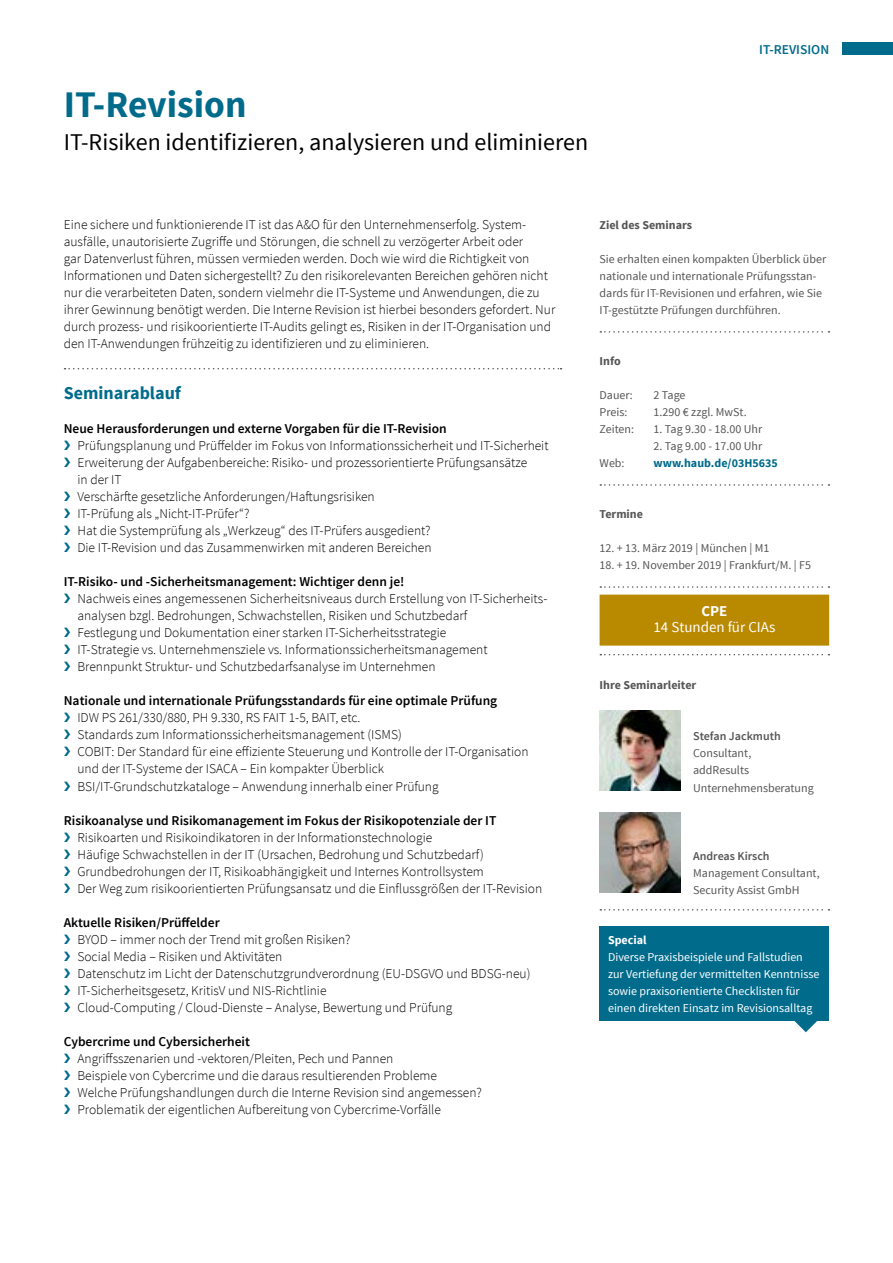
<style>
.page{position:relative;width:893px;height:1263px;background:#fff}
.page>*{position:absolute;margin:0;border:0;box-sizing:border-box;transform-origin:0 0}
.t1{font:700 37.5px "Source Sans Pro";color:#006b8b}
.t2{font:24px "Source Sans Pro";color:#000}
.t3{font:700 18px "Source Sans Pro";color:#006b8b}
.t4{font:15px "Source Sans Pro";color:#fff}
.t5{font:700 15px "Source Sans Pro";color:#fff}
.t6{font:300 13.5px/17px "Source Sans Pro";color:#000}
.t7{font:600 13.5px "Source Sans Pro";color:#000}
.t8{font:600 13.5px "Source Sans Pro";color:#006b8b}
.t9{font:12px/17px "Source Sans Pro";color:#565655}
.t10{font:12px/17px "Source Sans Pro";color:#fff}
.t11{font:700 12px "Source Sans Pro";color:#565655}
.t12{font:600 12px "Source Sans Pro";color:#565655}
.t13{font:700 12px "Source Sans Pro";color:#006b8b}
.t14{font:700 12px "Source Sans Pro";color:#fff}
.s1{color:#006b8b}
.s2{font-weight:600}
</style>
<div class="page">
<div style="left:842px;top:43px;width:51px;height:12px;background:#006b8b"></div>
<svg style="left:600px;top:331px;width:229px;height:2px"></svg>
<svg style="left:600px;top:484px;width:229px;height:2px"></svg>
<svg style="left:600px;top:586px;width:229px;height:2px"></svg>
<div style="left:600px;top:595px;width:229px;height:51px;background:#b98900"></div>
<svg style="left:600px;top:654px;width:229px;height:1px"></svg>
<svg style="left:600px;top:909px;width:229px;height:1px"></svg>
<div style="left:600px;top:927px;width:229px;height:94px;background:#006b8b"></div>
<svg style="left:794px;top:1021px;width:23px;height:11px"></svg>
<svg style="left:65px;top:368px;width:497px;height:1px"></svg>
<img style="left:600px;top:710px;width:80px;height:81px">
<img style="left:600px;top:812px;width:80px;height:81px">
<h1 class="t1" style="left:64px;top:81px;width:184px">IT-Revision</h1>
<h2 class="t2" style="left:64px;top:128px;width:526px">IT-Risiken identifizieren, analysieren und eliminieren</h2>
<p class="t8" style="left:759px;top:40px;width:71px">IT-REVISION</p>
<p class="t6" style="left:64px;top:216px;width:493px">Eine sichere und funktionierende IT ist das A&amp;O für den Unternehmenserfolg. System&shy;ausfälle, unautorisierte Zugriffe und Störungen, die schnell zu verzögerter Arbeit oder<br>gar Datenverlust führen, müssen vermieden werden. Doch wie wird die Richtigkeit von Informationen und Daten sichergestellt? Zu den risikorelevanten Bereichen gehören nicht nur die verarbeiteten Daten, sondern vielmehr die IT-Systeme und Anwendungen, die zu ihrer Gewinnung benötigt werden. Die Interne Revision ist hierbei besonders gefordert. Nur durch prozess- und risikoorientierte IT-Audits gelingt es, Risiken in der IT-Organisation und den IT-Anwendungen frühzeitig zu identifizieren und zu eliminieren.</p>
<h3 class="t3" style="left:64px;top:382px;width:119px">Seminarablauf</h3>
<p class="t7" style="left:64px;top:420px;width:385px">Neue Herausforderungen und externe Vorgaben für die IT-Revision</p>
<p class="t6" style="left:64px;top:437px;width:486px"><span class="s1">❯</span> Prüfungsplanung und Prüffelder im Fokus von Informationssicherheit und IT-Sicherheit</p>
<p class="t6" style="left:64px;top:454px;width:465px"><span class="s1">❯</span> Erweiterung der Aufgabenbereiche: Risiko- und prozessorientierte Prüfungsansätze</p>
<p class="t6" style="left:77px;top:471px;width:46px">in der IT</p>
<p class="t6" style="left:64px;top:488px;width:312px"><span class="s1">❯</span> Verschärfte gesetzliche Anforderungen/Haftungsrisiken</p>
<p class="t6" style="left:64px;top:505px;width:187px"><span class="s1">❯</span> IT-Prüfung als „Nicht-IT-Prüfer“?</p>
<p class="t6" style="left:64px;top:522px;width:368px"><span class="s1">❯</span> Hat die Systemprüfung als „Werkzeug“ des IT-Prüfers ausgedient?</p>
<p class="t6" style="left:64px;top:539px;width:369px"><span class="s1">❯</span> Die IT-Revision und das Zusammenwirken mit anderen Bereichen</p>
<p class="t7" style="left:64px;top:573px;width:342px">IT-Risiko- und -Sicherheitsmanagement: Wichtiger denn je!</p>
<p class="t6" style="left:64px;top:590px;width:485px"><span class="s1">❯</span> Nachweis eines angemessenen Sicherheitsniveaus durch Erstellung von IT-Sicherheits-</p>
<p class="t6" style="left:77px;top:607px;width:391px">analysen bzgl. Bedrohungen, Schwachstellen, Risiken und Schutzbedarf</p>
<p class="t6" style="left:64px;top:624px;width:384px"><span class="s1">❯</span> Festlegung und Dokumentation einer starken IT-Sicherheitsstrategie</p>
<p class="t6" style="left:64px;top:641px;width:425px"><span class="s1">❯</span> IT-Strategie vs. Unternehmensziele vs. Informationssicherheitsmanagement</p>
<p class="t6" style="left:64px;top:658px;width:373px"><span class="s1">❯</span> Brennpunkt Struktur- und Schutzbedarfsanalyse im Unternehmen</p>
<p class="t7" style="left:64px;top:692px;width:435px">Nationale und internationale Prüfungsstandards für eine optimale Prüfung</p>
<p class="t6" style="left:64px;top:709px;width:298px"><span class="s1">❯</span> IDW PS 261/330/880, PH 9.330, RS FAIT 1-5, BAIT, etc.</p>
<p class="t6" style="left:64px;top:726px;width:340px"><span class="s1">❯</span> Standards zum Informationssicherheitsmanagement (ISMS)</p>
<p class="t6" style="left:64px;top:744px;width:466px"><span class="s1">❯</span> COBIT: Der Standard für eine effiziente Steuerung und Kontrolle der IT-Organisation</p>
<p class="t6" style="left:77px;top:761px;width:308px">und der IT-Systeme der ISACA – Ein kompakter Überblick</p>
<p class="t6" style="left:64px;top:778px;width:376px"><span class="s1">❯</span> BSI/IT-Grundschutzkataloge – Anwendung innerhalb einer Prüfung</p>
<p class="t6" style="left:64px;top:812px;width:480px"><span class="s2">Risikoanalyse und Risikomanagement im Fokus der Risikopotenziale der IT<br></span><span class="s1">❯</span> Risikoarten und Risikoindikatoren in der Informationstechnologie<br><span class="s1">❯</span> Häufige Schwachstellen in der IT (Ursachen, Bedrohung und Schutzbedarf)<br><span class="s1">❯</span> Grundbedrohungen der IT, Risikoabhängigkeit und Internes Kontrollsystem<br><span class="s1">❯</span> Der Weg zum risikoorientierten Prüfungsansatz und die Einflussgrößen der IT-Revision</p>
<p class="t6" style="left:64px;top:914px;width:468px"><span class="s2">Aktuelle Risiken/Prüffelder<br></span><span class="s1">❯</span> BYOD – immer noch der Trend mit großen Risiken?<br><span class="s1">❯</span> Social Media – Risiken und Aktivitäten<br><span class="s1">❯</span> Datenschutz im Licht der Datenschutzgrundverordnung (EU-DSGVO und BDSG-neu) <span class="s1">❯</span> IT-Sicherheitsgesetz, KritisV und NIS-Richtlinie<br><span class="s1">❯</span> Cloud-Computing / Cloud-Dienste – Analyse, Bewertung und Prüfung</p>
<p class="t6" style="left:64px;top:1033px;width:420px"><span class="s2">Cybercrime und Cybersicherheit<br></span><span class="s1">❯</span> Angriffsszenarien und -vektoren/Pleiten, Pech und Pannen<br><span class="s1">❯</span> Beispiele von Cybercrime und die daraus resultierenden Probleme<br><span class="s1">❯</span> Welche Prüfungshandlungen durch die Interne Revision sind angemessen? <span class="s1">❯</span> Problematik der eigentlichen Aufbereitung von Cybercrime-Vorfälle</p>
<p class="t11" style="left:600px;top:217px;width:94px">Ziel des Seminars</p>
<p class="t9" style="left:600px;top:251px;width:228px">Sie erhalten einen kompakten Überblick über nationale und internationale Prüfungsstan&shy;dards für IT-Revisionen und erfahren, wie Sie IT-gestützte Prüfungen durchführen.</p>
<p class="t11" style="left:600px;top:353px;width:23px">Info</p>
<p class="t9" style="left:600px;top:387px;width:35px">Dauer:</p>
<p class="t9" style="left:654px;top:387px;width:33px">2 Tage</p>
<p class="t9" style="left:600px;top:404px;width:29px">Preis:</p>
<p class="t9" style="left:654px;top:404px;width:95px">1.290 € zzgl. MwSt.</p>
<p class="t9" style="left:600px;top:421px;width:36px">Zeiten:</p>
<p class="t9" style="left:654px;top:421px;width:110px">1. Tag 9.30 - 18.00 Uhr</p>
<p class="t9" style="left:654px;top:438px;width:110px">2. Tag 9.00 - 17.00 Uhr</p>
<p class="t9" style="left:600px;top:455px;width:27px">Web:</p>
<p class="t13" style="left:654px;top:455px;width:126px">www.haub.de/03H5635</p>
<p class="t11" style="left:600px;top:506px;width:45px">Termine</p>
<p class="t9" style="left:600px;top:540px;width:171px">12. + 13. März 2019 | München | M1</p>
<p class="t9" style="left:600px;top:557px;width:213px">18. + 19. November 2019 | Frankfurt/M. | F5</p>
<p class="t5" style="left:701px;top:601px;width:28px">CPE</p>
<p class="t4" style="left:653px;top:618px;width:123px">14 Stunden für CIAs</p>
<p class="t11" style="left:600px;top:678px;width:98px">Ihre Seminarleiter</p>
<p class="t12" style="left:693px;top:729px;width:89px">Stefan Jackmuth</p>
<p class="t9" style="left:693px;top:745px;width:122px">Consultant,<br>addResults<br>Unternehmensberatung</p>
<p class="t12" style="left:693px;top:848px;width:78px">Andreas Kirsch</p>
<p class="t9" style="left:693px;top:864px;width:128px">Management Consultant,<br>Security Assist GmbH</p>
<p class="t14" style="left:608px;top:933px;width:40px">Special</p>
<p class="t10" style="left:608px;top:949px;width:213px">Diverse Praxisbeispiele und Fallstudien zur Vertiefung der vermittelten Kenntnisse sowie praxisorientierte Checklisten für einen direkten Einsatz im Revisionsalltag</p>
</div>
